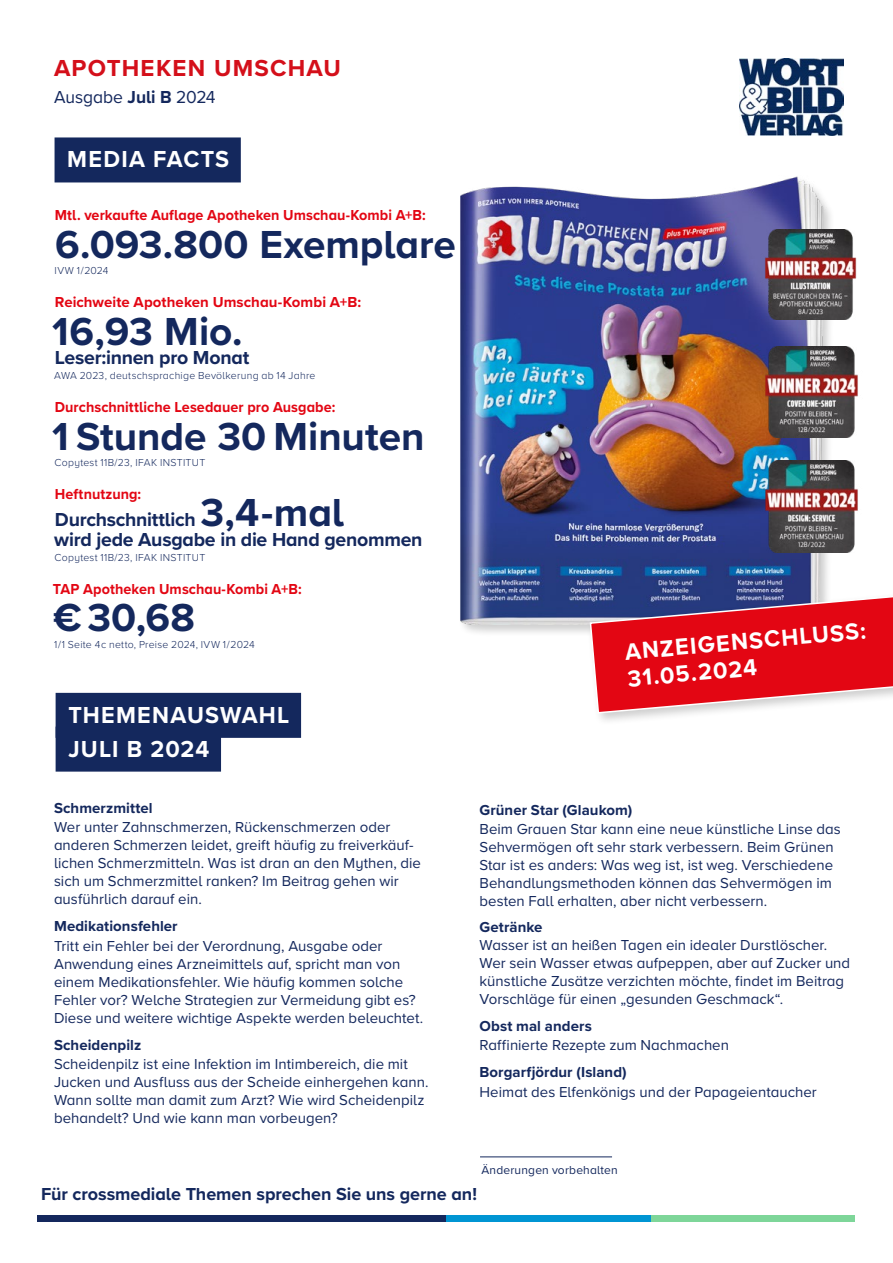
<style>
.page{position:relative;width:893px;height:1263px;background:#fff}
.page>*{position:absolute;margin:0;border:0;box-sizing:border-box;transform-origin:0 0}
.t1{font:700 40.5px "Proxima Nova A";color:#14285d}
.t2{font:700 24px/27px "Proxima Nova A";letter-spacing:.05em;color:#fff}
.t3{font:700 24px "Proxima Nova";letter-spacing:.05em;color:#d40f1a}
.t4{font:700 19.5px/19.5px "Proxima Nova A";letter-spacing:-.015em;color:#14285d}
.t5{font:700 18px "Proxima Nova A";letter-spacing:-.005em;color:#14285d}
.t6{font:18px "Proxima Nova A";letter-spacing:-.005em;color:#14285d}
.t7{font:15px/18px "Proxima Nova A";color:#14285d}
.t8{font:700 15px "Proxima Nova A";letter-spacing:.005em;color:#e30613;scale:.96 1}
.t9{font:700 15px "Proxima Nova";letter-spacing:.005em;color:#14285d}
.t10{font:700 15px "Proxima Nova A";letter-spacing:.005em;color:#e30613}
.t11{font:12px "Proxima Nova A";letter-spacing:.015em;color:#14285d}
.t12{font:300 10.5px "Proxima Nova A";letter-spacing:.025em;color:#14285d}
.s1{font-weight:700}
.s2{font-size:40.5px}
.s3{font-family:"Proxima Nova";font-weight:700}
</style>
<div class="page">
<div style="left:38px;top:1215px;width:408px;height:6px;background:#14285d"></div>
<div style="left:651px;top:1215px;width:204px;height:6px;background:#7ed699"></div>
<div style="left:446px;top:1215px;width:205px;height:6px;background:#0095d3"></div>
<div style="left:459px;top:176px;width:376px;height:462px;background:#000;opacity:.2"></div>
<img style="left:461px;top:176px;width:367px;height:448px">
<div style="left:586px;top:583px;width:307px;height:143px;background:#000;opacity:.2"></div>
<svg style="left:589px;top:585px;width:304px;height:129px;background:#ca384a"></svg>
<div style="left:55px;top:137px;width:186px;height:45px;background:#14285d"></div>
<div style="left:56px;top:693px;width:245px;height:45px;background:#14285d"></div>
<div style="left:56px;top:727px;width:165px;height:45px;background:#14285d"></div>
<hr style="left:480px;top:1156px;width:132px;height:1px;background:#14285d">
<img style="left:739px;top:58px;width:105px;height:78px">
<img style="left:760px;top:229px;width:97px;height:90px">
<img style="left:760px;top:346px;width:98px;height:91px">
<img style="left:760px;top:461px;width:98px;height:91px">
<p class="t3" style="left:54px;top:50px;width:289px">APOTHEKEN UMSCHAU</p>
<p class="t6" style="left:54px;top:83px;width:163px">Ausgabe <span class="s1">Juli B</span> 2024</p>
<p class="t2" style="left:67px;top:145px;width:163px">MEDIA FACTS</p>
<p class="t8" style="left:55px;top:204px;width:388px">Mtl. verkaufte Auflage Apotheken Umschau-Kombi A+B:</p>
<p class="t1" style="left:55px;top:214px;width:402px">6.093.800 Exemplare</p>
<p class="t12" style="left:55px;top:263px;width:55px">IVW 1 / 2024</p>
<p class="t10" style="left:55px;top:291px;width:308px">Reichweite Apotheken Umschau-Kombi A+B:</p>
<p class="t1" style="left:52px;top:301px;width:192px">16,93 Mio.</p>
<p class="t4" style="left:55px;top:348px;width:196px">Leser:innen pro Monat</p>
<p class="t12" style="left:54px;top:368px;width:263px">AWA 2023, deutschsprachige Bevölkerung ab 14 Jahre</p>
<p class="t8" style="left:55px;top:396px;width:294px">Durchschnittliche Lesedauer pro Ausgabe:</p>
<p class="t1" style="left:52px;top:406px;width:374px">1 Stunde 30 Minuten</p>
<p class="t12" style="left:54px;top:455px;width:152px">Copytest 11B/23, IFAK INSTITUT</p>
<p class="t8" style="left:55px;top:483px;width:92px">Heftnutzung:</p>
<p class="t4" style="left:54px;top:510px;width:370px">Durchschnittlich <span class="s2">3,4-mal<br></span>wird jede Ausgabe in die Hand genommen</p>
<p class="t12" style="left:54px;top:550px;width:152px">Copytest 11B/23, IFAK INSTITUT</p>
<p class="t8" style="left:53px;top:578px;width:260px">TAP Apotheken Umschau-Kombi A+B:</p>
<p class="t1" style="left:53px;top:588px;width:143px">€ 30,68</p>
<p class="t12" style="left:54px;top:637px;width:202px">1 / 1 Seite 4 c netto, Preise 2024, IVW 1 / 2024</p>
<p class="t2" style="left:68px;top:701px;width:223px">THEMENAUSWAHL</p>
<p class="t2" style="left:68px;top:734px;width:143px">JULI B 2024</p>
<p class="t9" style="left:54px;top:796px;width:100px">Schmerzmittel</p>
<p class="t7" style="left:54px;top:817px;width:368px">Wer unter Zahnschmerzen, Rückenschmerzen oder anderen Schmerzen leidet, greift häufig zu freiverkäuf&shy;lichen Schmerzmitteln. Was ist dran an den Mythen, die sich um Schmerzmittel ranken? Im Beitrag gehen wir ausführlich darauf ein.</p>
<p class="t9" style="left:54px;top:915px;width:125px">Medikationsfehler</p>
<p class="t7" style="left:54px;top:936px;width:371px">Tritt ein Fehler bei der Verordnung, Ausgabe oder Anwendung eines Arzneimittels auf, spricht man von einem Medikationsfehler. Wie häufig kommen solche Fehler vor? Welche Strategien zur Vermeidung gibt es?<br>Diese und weitere wichtige Aspekte werden beleuchtet.</p>
<p class="t9" style="left:54px;top:1033px;width:89px">Scheidenpilz</p>
<p class="t7" style="left:54px;top:1054px;width:376px">Scheidenpilz ist eine Infektion im Intimbereich, die mit Jucken und Ausfluss aus der Scheide einhergehen kann.<br>Wann sollte man damit zum Arzt? Wie wird Scheidenpilz behandelt? Und wie kann man vorbeugen?</p>
<p class="t2" style="left:624px;top:638px;width:243px;rotate:-5deg">ANZEIGENSCHLUSS:<br>31.05.2024</p>
<p class="t9" style="left:479px;top:798px;width:154px">Grüner Star (Glaukom)</p>
<p class="t7" style="left:479px;top:819px;width:363px">Beim Grauen Star kann eine neue künstliche Linse das Sehvermögen oft sehr stark verbessern. Beim Grünen Star ist es anders: Was weg ist, ist weg. Verschiedene Behandlungsmethoden können das Sehvermögen im besten Fall erhalten, aber nicht verbessern.</p>
<p class="t7" style="left:479px;top:917px;width:372px"><span class="s3">Getränke<br></span>Wasser ist an heißen Tagen ein idealer Durstlöscher.<br>Wer sein Wasser etwas aufpeppen, aber auf Zucker und künstliche Zusätze verzichten möchte, findet im Beitrag Vorschläge für einen „gesunden Geschmack“.</p>
<p class="t9" style="left:479px;top:1014px;width:114px">Obst mal anders</p>
<p class="t7" style="left:479px;top:1035px;width:251px">Raffinierte Rezepte zum Nachmachen</p>
<p class="t9" style="left:479px;top:1061px;width:149px">Borgarfjördur (Island)</p>
<p class="t7" style="left:479px;top:1082px;width:339px">Heimat des Elfenkönigs und der Papageientaucher</p>
<p class="t11" style="left:481px;top:1161px;width:138px">Änderungen vorbehalten</p>
<p class="t5" style="left:41px;top:1181px;width:437px">Für crossmediale Themen sprechen Sie uns gerne an!</p>
</div>
